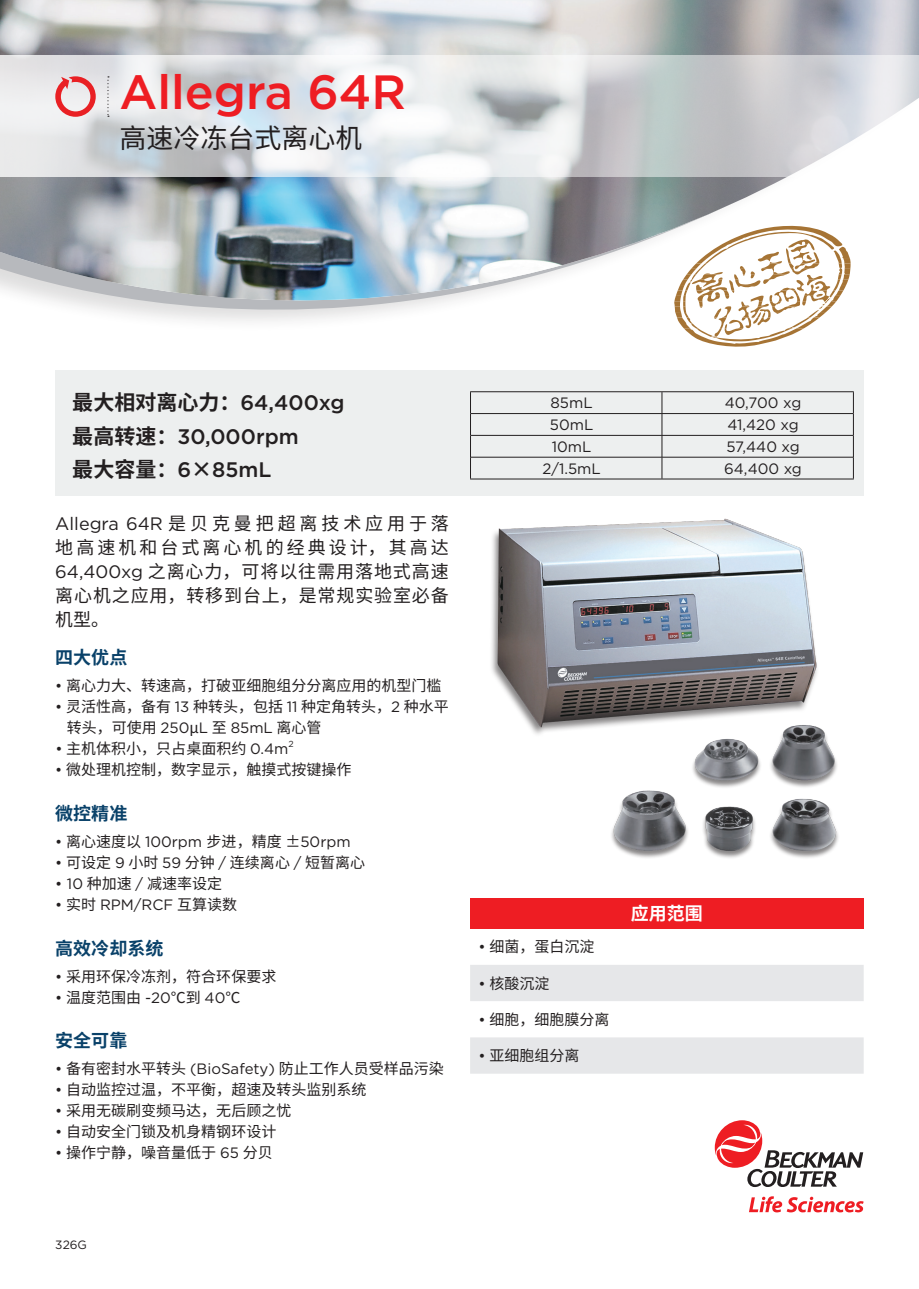
<style>
.page{position:relative;width:919px;height:1289px;background:#fff}
.page>*{position:absolute;margin:0;border:0;box-sizing:border-box;transform-origin:0 0}
.t1{font:500 48px "Gotham";color:#ee1d23}
.t2{font:27px "Noto Sans CJ Ksc";color:#231f20}
.t3{font:700 21px "Noto Sans CJ Ksc";color:#231f20}
.t4{font:500 21px "Gotham";color:#231f20}
.t5{font:18px/24px "Noto Sans CJ Ksc";letter-spacing:.05em;color:#231f20;text-align:justify}
.t6{font:700 18px "Noto Sans CJ Ksc";color:#094169}
.t7{font:700 18px "Noto Sans CJ Ksc";color:#fff}
.t8{font:15px/21px "Noto Sans CJ Ksc";color:#231f20}
.t9{font:15px "Gotham";color:#231f20}
.t10{font:12px "Gotham";color:#231f20}
.t11{font:8.7px "Gotham";color:#231f20}
.s1{font-family:"Gotham";font-weight:500}
.s2{font-family:"Noto Sans CJ Ksc";font-weight:700}
.s3{font-family:"Gotham"}
.s4{font-family:"Noto Sans CJ Ksc"}
</style>
<div class="page">
<div style="left:55px;top:370px;width:808px;height:125px;background:#edefef"></div>
<svg style="left:471px;top:383px;width:393px;height:79px"></svg>
<img style="left:0;top:0;width:918px;height:383px">
<svg style="left:714px;top:1120px;width:149px;height:66px"></svg>
<svg style="left:749px;top:1196px;width:114px;height:16px"></svg>
<svg style="left:0;top:55px;width:918px;height:121px"></svg>
<svg style="left:107px;top:76px;width:2px;height:41px"></svg>
<svg style="left:55px;top:76px;width:41px;height:41px"></svg>
<svg style="left:674px;top:225px;width:176px;height:122px"></svg>
<img style="left:491px;top:518px;width:326px;height:216px">
<div style="left:470px;top:897px;width:393px;height:31px;background:#ee1d23"></div>
<svg style="left:470px;top:965px;width:393px;height:108px"></svg>
<hr style="left:470px;top:391px;width:192px;height:1px;background:#231f20">
<hr style="left:662px;top:391px;width:191px;height:1px;background:#231f20">
<svg style="left:470px;top:392px;width:1px;height:86px"></svg>
<svg style="left:853px;top:392px;width:1px;height:86px"></svg>
<hr style="left:470px;top:478px;width:192px;height:1px;background:#231f20">
<hr style="left:662px;top:478px;width:191px;height:1px;background:#231f20">
<hr style="left:471px;top:413px;width:191px;height:1px;background:#231f20">
<hr style="left:662px;top:413px;width:191px;height:1px;background:#231f20">
<hr style="left:471px;top:435px;width:191px;height:1px;background:#231f20">
<hr style="left:662px;top:435px;width:191px;height:1px;background:#231f20">
<hr style="left:471px;top:457px;width:191px;height:1px;background:#231f20">
<hr style="left:662px;top:457px;width:191px;height:1px;background:#231f20">
<svg style="left:661px;top:392px;width:1px;height:86px"></svg>
<img style="left:603px;top:718px;width:235px;height:140px">
<h1 class="t1" style="left:119px;top:61px;width:288px">Allegra 64R</h1>
<h2 class="t2" style="left:119px;top:123px;width:244px">高速冷冻台式离心机</h2>
<h3 class="t3" style="left:72px;top:390px;width:274px">最大相对离心力：<span class="s1">64,400xg</span></h3>
<h3 class="t4" style="left:72px;top:422px;width:228px"><span class="s2">最高转速：</span>30,000rpm</h3>
<h3 class="t3" style="left:72px;top:458px;width:200px">最大容量：<span class="s1">6</span>×<span class="s1">85mL</span></h3>
<p class="t5" style="left:55px;top:512px;width:395px"><span class="s3">Allegra 64R</span>是贝克曼把超离技术应用于落地高速机和台式离心机的经典设计，其高达<span class="s3">64,400xg</span> 之离心力，可将以往需用落地式高速离心机之应用，转移到台上，是常规实验室必备机型。</p>
<p class="t6" style="left:55px;top:647px;width:74px">四大优点</p>
<p class="t8" style="left:55px;top:675px;width:387px"><span class="s3">•</span> 离心力大、转速高，打破亚细胞组分分离应用的机型门槛</p>
<p class="t8" style="left:67px;top:696px;width:383px;text-indent:-12px"><span class="s3">•</span> 灵活性高，备有 <span class="s3">13</span> 种转头，包括 <span class="s3">11</span> 种定角转头，<span class="s3">2</span> 种水平转头，可使用 <span class="s3">250</span>μ<span class="s3">L</span> 至 <span class="s3">85mL</span> 离心管</p>
<p class="t8" style="left:55px;top:738px;width:235px"><span class="s3">•</span> 主机体积小，只占桌面积约 <span class="s3">0.4m</span></p>
<p class="t11" style="left:288px;top:738px;width:7px">2</p>
<p class="t8" style="left:55px;top:759px;width:297px"><span class="s3">•</span> 微处理机控制，数字显示，触摸式按键操作</p>
<p class="t6" style="left:55px;top:803px;width:74px">微控精准</p>
<p class="t9" style="left:55px;top:832px;width:297px">• <span class="s4">离心速度以</span> 100rpm <span class="s4">步进，精度 ±</span>50rpm</p>
<p class="t8" style="left:55px;top:852px;width:311px"><span class="s3">•</span> 可设定 <span class="s3">9</span> 小时 <span class="s3">59</span> 分钟 <span class="s3">/</span> 连续离心 <span class="s3">/</span> 短暂离心</p>
<p class="t8" style="left:55px;top:873px;width:168px"><span class="s3">• 10</span> 种加速 <span class="s3">/</span> 减速率设定</p>
<p class="t9" style="left:55px;top:895px;width:183px">• <span class="s4">实时</span> RPM/RCF <span class="s4">互算读数</span></p>
<p class="t6" style="left:55px;top:937px;width:110px">高效冷却系统</p>
<p class="t8" style="left:55px;top:965px;width:222px"><span class="s3">•</span> 采用环保冷冻剂，符合环保要求</p>
<p class="t8" style="left:55px;top:986px;width:187px"><span class="s3">•</span> 温度范围由 <span class="s3">-20</span>℃到 <span class="s3">40</span>℃</p>
<p class="t6" style="left:55px;top:1030px;width:74px">安全可靠</p>
<p class="t8" style="left:55px;top:1058px;width:390px"><span class="s3">•</span> 备有密封水平转头 <span class="s3">(BioSafety)</span> 防止工作人员受样品污染</p>
<p class="t8" style="left:55px;top:1079px;width:312px"><span class="s3">•</span> 自动监控过温，不平衡，超速及转头监别系统</p>
<p class="t8" style="left:55px;top:1100px;width:237px"><span class="s3">•</span> 采用无碳刷变频马达，无后顾之忧</p>
<p class="t8" style="left:55px;top:1121px;width:222px"><span class="s3">•</span> 自动安全门锁及机身精钢环设计</p>
<p class="t8" style="left:55px;top:1142px;width:219px"><span class="s3">•</span> 操作宁静，噪音量低于 <span class="s3">65</span> 分贝</p>
<p class="t9" style="left:550px;top:393px;width:44px">85mL</p>
<p class="t9" style="left:724px;top:393px;width:78px">40,700 xg</p>
<p class="t9" style="left:550px;top:415px;width:45px">50mL</p>
<p class="t9" style="left:727px;top:415px;width:73px">41,420 xg</p>
<p class="t9" style="left:551px;top:437px;width:41px">10mL</p>
<p class="t9" style="left:726px;top:437px;width:75px">57,440 xg</p>
<p class="t9" style="left:542px;top:459px;width:60px">2/1.5mL</p>
<p class="t9" style="left:724px;top:459px;width:79px">64,400 xg</p>
<p class="t8" style="left:478px;top:936px;width:117px"><span class="s3">•</span> 细菌，蛋白沉淀</p>
<p class="t8" style="left:478px;top:973px;width:72px"><span class="s3">•</span> 核酸沉淀</p>
<p class="t8" style="left:478px;top:1009px;width:132px"><span class="s3">•</span> 细胞，细胞膜分离</p>
<p class="t8" style="left:478px;top:1045px;width:102px"><span class="s3">•</span> 亚细胞组分离</p>
<p class="t7" style="left:630px;top:903px;width:73px">应用范围</p>
<p class="t10" style="left:55px;top:1236px;width:33px">326G</p>
</div>
